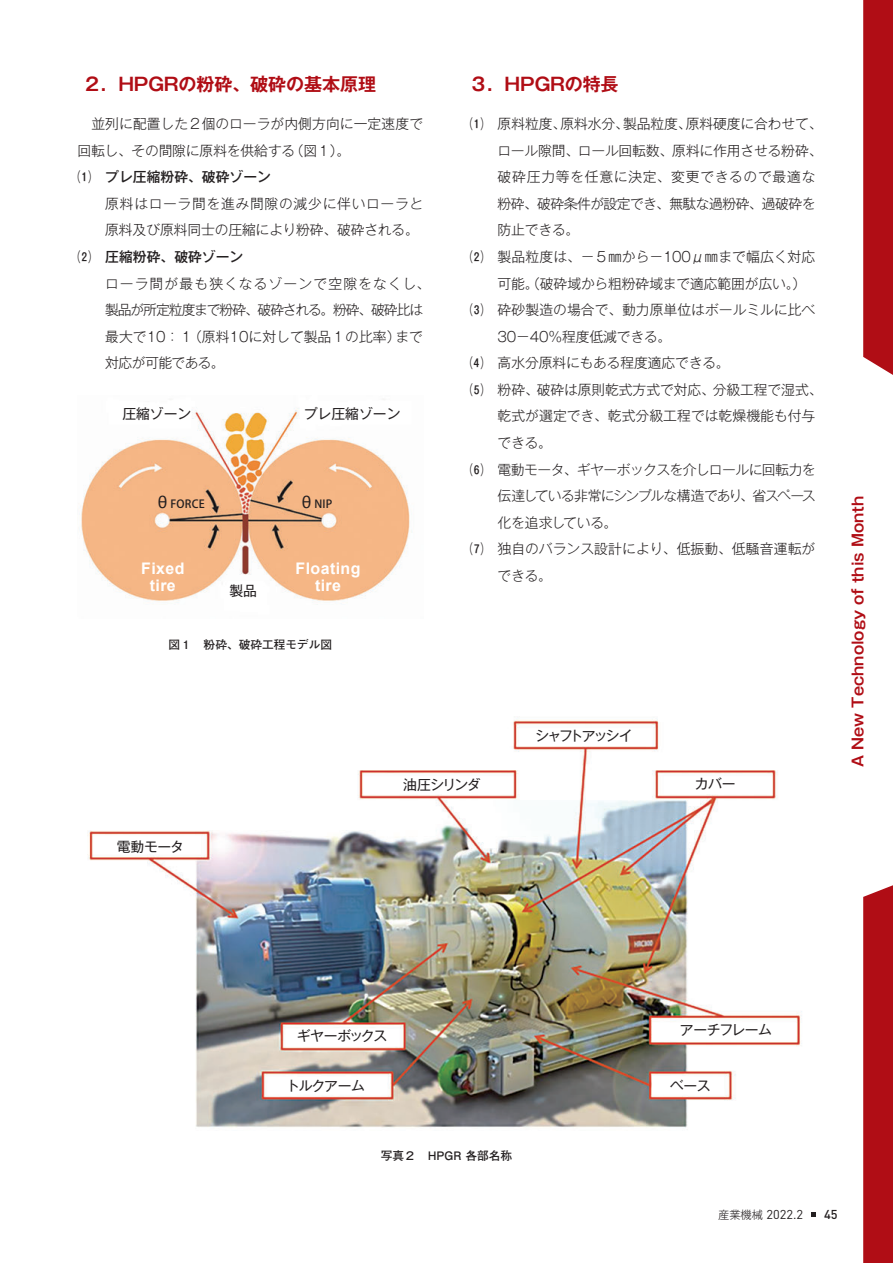
<style>
.page{position:relative;width:893px;height:1263px;background:#fff}
.page>*{position:absolute;margin:0;border:0;box-sizing:border-box;transform-origin:0 0}
.新技術_小見出し{font:700 18px "Gothic MB101 Pro De";letter-spacing:-.01em;color:#b00d15}
.t1{font:700 15.9px/17px "Arial";letter-spacing:.025em;color:#fff;text-align:center}
.t2{font:700 14.85px "Gothic MB101 Pro De";color:#b00d15}
.新技術_本文13Q25Hあたまから{font:300 13.8px/26.5px "Gothic MB101 Pro";letter-spacing:-.01em;color:#231f20}
._2字下げ{font:300 13.8px/26.5px "Gothic MB101 Pro";color:#231f20}
.新技術_本文13Q25H{font:300 13.8px/26.5px "Gothic MB101 Pro";letter-spacing:-.005em;color:#231f20}
._2字下げ-2{font:300 13.8px/26.5px "Gothic MB101 Pro";letter-spacing:.04em;color:#231f20}
.t3{font:13.8px "Gothic MB101 Pro";letter-spacing:-.025em;color:#231f20}
.新技術_太字見出し{font:500 13.8px "Gothic MB101 Pro";color:#231f20}
.t4{font:13.8px "Gothic MB101 Pro";letter-spacing:-.12em;color:#231f20}
.t5{font:13.8px "Gothic MB101 Pro";letter-spacing:-.065em;color:#231f20}
.t6{font:13.8px "Gothic MB101 Pro";color:#231f20}
.t7{font:12.75px "DIN Pro";color:#231f20}
.t8{font:500 12.75px "DIN Pro";color:#231f20}
.写真キャプション{font:700 11.7px "Futo Go B101 Pro";color:#231f20}
.t9{font:500 11.1px "Koz Go Pr 6 N";letter-spacing:.025em;color:#231f20}
.s1{font-family:"Calibri";font-weight:400;font-size:18px}
.s2{font-weight:500}
.s3{font-family:"Gothic MB101 Pro";font-weight:300;font-size:11.1px}
</style>
<div class="page">
<svg style="left:812px;top:1212px;width:4px;height:4px"></svg>
<img style="left:87px;top:719px;width:715px;height:409px">
<svg style="left:863px;top:885px;width:30px;height:378px;background:#b2141c"></svg>
<svg style="left:863px;top:0;width:30px;height:375px;background:#b3161e"></svg>
<img style="left:81px;top:399px;width:331px;height:206px">
<p class="新技術_小見出し" style="left:83px;top:69px;width:294px">２．HPGRの粉砕、破砕の基本原理</p>
<p class="新技術_本文13Q25H" style="left:77px;top:109px;width:347px;text-indent:14px">並列に配置した２個のローラが内側方向に一定速度で回転し、その間隙に原料を供給する（図１）。</p>
<p class="新技術_太字見出し" style="left:78px;top:166px;width:195px">⑴　プレ圧縮粉砕、破砕ゾーン</p>
<p class="_2字下げ-2" style="left:105px;top:188px;width:320px">原料はローラ間を進み間隙の減少に伴いローラと原料及び原料同士の圧縮により粉砕、破砕される。</p>
<p class="新技術_太字見出し" style="left:78px;top:245px;width:167px">⑵　圧縮粉砕、破砕ゾーン</p>
<p class="_2字下げ" style="left:105px;top:268px;width:327px">ローラ間が最も狭くなるゾーンで空隙をなくし、製品が所定粒度まで粉砕、破砕される。粉砕、破砕比は最大で10：１（原料10に対して製品１の比率）まで対応が可能である。</p>
<p class="t3" style="left:122px;top:402px;width:71px">圧縮ゾーン</p>
<p class="t6" style="left:304px;top:402px;width:98px">プレ圧縮ゾーン</p>
<p class="t9" style="left:158px;top:497px;width:49px"><span class="s1">θ</span> FORCE</p>
<p class="t9" style="left:302px;top:497px;width:32px"><span class="s1">θ</span> NIP</p>
<p class="t1" style="left:141px;top:560px;width:45px">Fixed tire</p>
<p class="t3" style="left:229px;top:579px;width:29px">製品</p>
<p class="t1" style="left:296px;top:560px;width:66px">Floating tire</p>
<p class="写真キャプション" style="left:169px;top:635px;width:165px">図１　粉砕、破砕工程モデル図</p>
<p class="新技術_小見出し" style="left:470px;top:69px;width:151px">３．HPGRの特長</p>
<p class="新技術_本文13Q25Hあたまから" style="left:497px;top:109px;width:327px;text-indent:-28px"><span class="s2">⑴</span> 原料粒度、原料水分、製品粒度、原料硬度に合わせて、ロール隙間、ロール回転数、原料に作用させる粉砕、破砕圧力等を任意に決定、変更できるので最適な粉砕、破砕条件が設定でき、無駄な過粉砕、過破砕を防止できる。</p>
<p class="新技術_本文13Q25Hあたまから" style="left:498px;top:242px;width:319px;text-indent:-28px"><span class="s2">⑵</span> 製品粒度は、−５㎜から−100μ㎜まで幅広く対応可能。（破砕域から粗粉砕域まで適応範囲が広い。）</p>
<p class="新技術_本文13Q25Hあたまから" style="left:498px;top:295px;width:319px;text-indent:-28px"><span class="s2">⑶</span> 砕砂製造の場合で、動力原単位はボールミルに比べ<br>30−40％程度低減できる。</p>
<p class="新技術_本文13Q25Hあたまから" style="left:470px;top:348px;width:261px"><span class="s2">⑷</span> 高水分原料にもある程度適応できる。</p>
<p class="新技術_本文13Q25Hあたまから" style="left:498px;top:374px;width:326px;text-indent:-28px"><span class="s2">⑸</span> 粉砕、破砕は原則乾式方式で対応、分級工程で湿式、乾式が選定でき、乾式分級工程では乾燥機能も付与できる。</p>
<p class="新技術_本文13Q25Hあたまから" style="left:498px;top:454px;width:320px;text-align:justify;text-indent:-28px"><span class="s2">⑹</span> 電動モータ、ギヤーボックスを介しロールに回転力を伝達している非常にシンプルな構造であり、省スペース化を追求している。</p>
<p class="新技術_本文13Q25Hあたまから" style="left:498px;top:534px;width:319px;text-indent:-28px"><span class="s2">⑺</span> 独自のバランス設計により、低振動、低騒音運転ができる。</p>
<p class="t4" style="left:535px;top:724px;width:99px">シャフトアッシイ</p>
<p class="t3" style="left:117px;top:835px;width:69px">電動モータ</p>
<p class="t3" style="left:403px;top:773px;width:79px">油圧シリンダ</p>
<p class="t3" style="left:695px;top:772px;width:42px">カバー</p>
<p class="t2" style="left:846px;top:767px;width:272px;rotate:-90deg">A New Technology of this Month</p>
<p class="t5" style="left:297px;top:1024px;width:92px">ギヤーボックス</p>
<p class="t3" style="left:680px;top:1018px;width:94px">アーチフレーム</p>
<p class="t3" style="left:286px;top:1074px;width:80px">トルクアーム</p>
<p class="t3" style="left:670px;top:1074px;width:42px">ベース</p>
<p class="写真キャプション" style="left:381px;top:1146px;width:133px">写真２　HPGR 各部名称</p>
<p class="t7" style="left:718px;top:1205px;width:86px"><span class="s3">産業機械</span> 2022.2</p>
<p class="t8" style="left:824px;top:1205px;width:15px">45</p>
</div>
